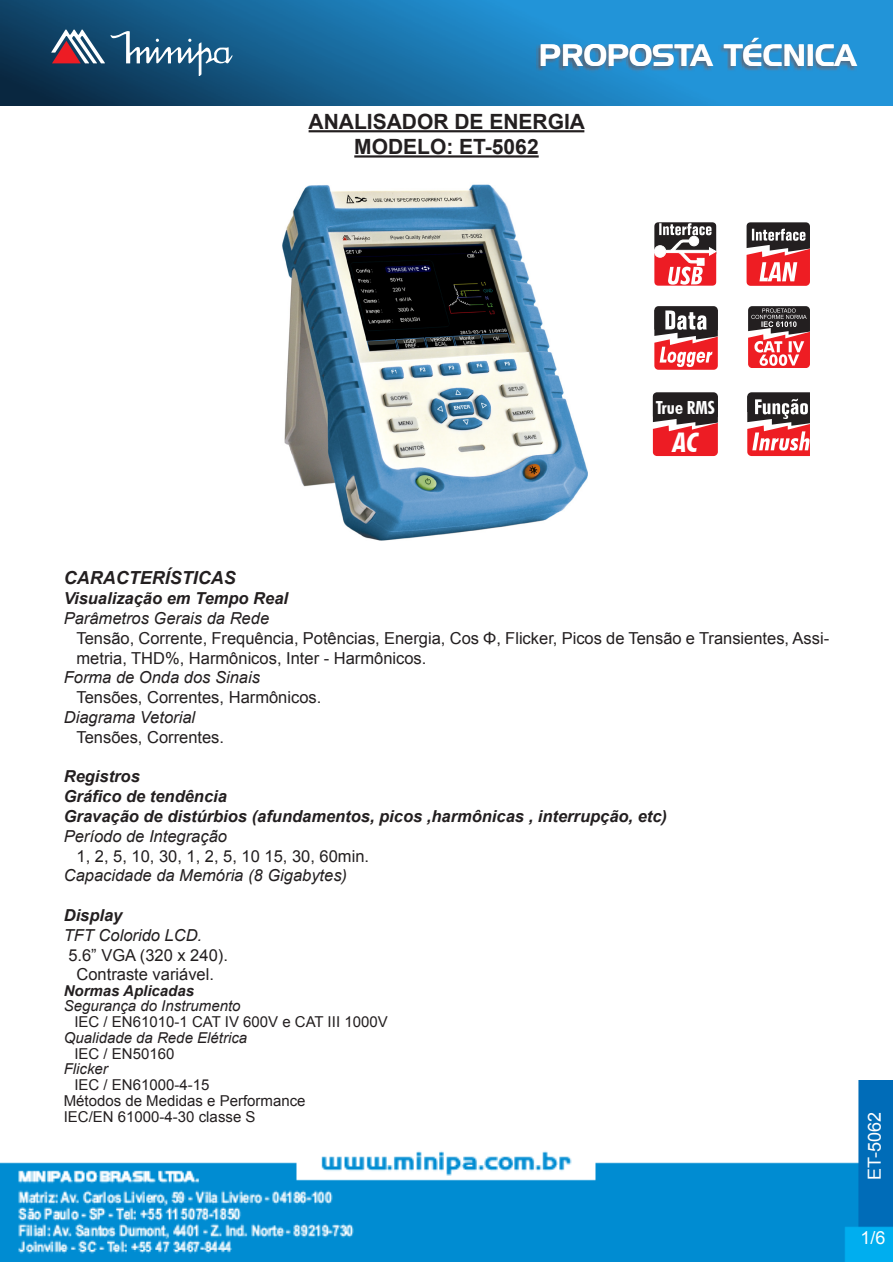
<style>
.page{position:relative;width:893px;height:1263px;background:#fff}
.page>*{position:absolute;margin:0;border:0;box-sizing:border-box;transform-origin:0 0}
.t1{font:30px "Handel Gothic BT";color:#fff}
.t2{font:italic 700 condensed 27px "Futura BT";color:#fff}
.t3{font:700 21px "Arial";color:#231f20}
.t4{font:italic 700 18px "Arial";color:#231f20}
.t5{font:18px "Arial";color:#fff}
.t6{font:700 condensed 18px "Futura BT";color:#fff}
.Texto_padrão{font:16.5px/19.8px "Arial";color:#231f20}
.Texto_padrão-2{font:italic 700 16.5px "Arial";color:#231f20}
.Texto_padrão-3{font:italic 16.5px "Arial";color:#231f20}
.Texto_padrão-4{font:15px "Arial";color:#231f20}
.Texto_padrão-5{font:italic 15px "Arial";color:#231f20}
.Texto_padrão-6{font:italic 700 15px "Arial";color:#231f20}
</style>
<div class="page">
<img style="left:0;top:1080px;width:893px;height:181px">
<hr style="left:0;top:0;width:1px;height:106px;background:#2394d8">
<svg style="left:1px;top:0;width:892px;height:106px;background:#1a73aa"></svg>
<svg style="left:51px;top:29px;width:182px;height:47px;background:#3f6585"></svg>
<img style="left:536px;top:41px;width:322px;height:31px">
<svg style="left:748px;top:306px;width:62px;height:62px;background:#aa595b"></svg>
<svg style="left:747px;top:392px;width:63px;height:64px"></svg>
<hr style="left:309px;top:130px;width:275px;height:2px;background:#231f20">
<hr style="left:354px;top:155px;width:185px;height:3px;background:#231f20">
<img style="left:282px;top:184px;width:306px;height:357px">
<svg style="left:746px;top:222px;width:64px;height:64px"></svg>
<svg style="left:653px;top:392px;width:65px;height:64px;background:#8f3034"></svg>
<svg style="left:654px;top:222px;width:63px;height:64px"></svg>
<div style="left:689px;top:236px;width:10px;height:10px;background:#fff;border-radius:50%"></div>
<div style="left:689px;top:236px;width:10px;height:10px;border:1px solid #fff;border-radius:50%"></div>
<svg style="left:654px;top:306px;width:64px;height:64px"></svg>
<h1 class="t1" style="left:539px;top:38px;width:319px">PROPOSTA TÉCNICA</h1>
<p class="t3" style="left:309px;top:108px;width:278px">ANALISADOR DE ENERGIA</p>
<p class="t3" style="left:354px;top:133px;width:186px">MODELO: ET-5062</p>
<p class="t6" style="left:656px;top:396px;width:60px">True RMS</p>
<p class="t2" style="left:673px;top:426px;width:27px">AC</p>
<p class="t4" style="left:64px;top:566px;width:173px">CARACTERÍSTICAS</p>
<p class="Texto_padrão-2" style="left:64px;top:587px;width:226px">Visualização em Tempo Real</p>
<p class="Texto_padrão-3" style="left:64px;top:607px;width:207px">Parâmetros Gerais da Rede</p>
<p class="Texto_padrão" style="left:77px;top:628px;width:754px">Tensão, Corrente, Frequência, Potências, Energia, Cos Φ, Flicker, Picos de Tensão e Transientes, Assi&shy;metria, THD%, Harmônicos, Inter - Harmônicos.</p>
<p class="Texto_padrão-3" style="left:64px;top:667px;width:198px">Forma de Onda dos Sinais</p>
<p class="Texto_padrão" style="left:77px;top:688px;width:246px">Tensões, Correntes, Harmônicos.</p>
<p class="Texto_padrão-3" style="left:64px;top:706px;width:133px">Diagrama Vetorial</p>
<p class="Texto_padrão" style="left:77px;top:727px;width:149px">Tensões, Correntes.</p>
<p class="Texto_padrão-2" style="left:64px;top:766px;width:78px">Registros</p>
<p class="Texto_padrão-2" style="left:64px;top:785px;width:165px">Gráfico de tendência</p>
<p class="Texto_padrão-2" style="left:64px;top:805px;width:605px">Gravação de distúrbios (afundamentos, picos ,harmônicas , interrupção, etc)</p>
<p class="Texto_padrão-3" style="left:64px;top:825px;width:165px">Período de Integração</p>
<p class="Texto_padrão" style="left:77px;top:846px;width:294px">1, 2, 5, 10, 30, 1, 2, 5, 10 15, 30, 60min.</p>
<p class="Texto_padrão-3" style="left:64px;top:865px;width:285px">Capacidade da Memória (8 Gigabytes)</p>
<p class="Texto_padrão-2" style="left:64px;top:904px;width:60px">Display</p>
<p class="Texto_padrão-3" style="left:64px;top:924px;width:140px">TFT Colorido LCD.</p>
<p class="Texto_padrão" style="left:68px;top:945px;width:161px">5.6” VGA (320 x 240).</p>
<p class="Texto_padrão" style="left:77px;top:965px;width:139px">Contraste variável.</p>
<p class="Texto_padrão-6" style="left:64px;top:980px;width:132px">Normas Aplicadas</p>
<p class="Texto_padrão-5" style="left:64px;top:996px;width:178px">Segurança do Instrumento</p>
<p class="Texto_padrão-4" style="left:74px;top:1012px;width:315px">IEC / EN61010-1 CAT IV 600V e CAT III 1000V</p>
<p class="Texto_padrão-5" style="left:64px;top:1028px;width:185px">Qualidade da Rede Elétrica</p>
<p class="Texto_padrão-4" style="left:74px;top:1043px;width:102px">IEC / EN50160</p>
<p class="Texto_padrão-5" style="left:64px;top:1059px;width:46px">Flicker</p>
<p class="Texto_padrão-4" style="left:74px;top:1075px;width:137px">IEC / EN61000-4-15</p>
<p class="Texto_padrão-4" style="left:64px;top:1091px;width:243px">Métodos de Medidas e Performance</p>
<p class="Texto_padrão-4" style="left:64px;top:1106px;width:193px">IEC/EN 61000-4-30 classe S</p>
<p class="t5" style="left:863px;top:1180px;width:70px;rotate:-90deg">ET-5062</p>
<p class="t5" style="left:860px;top:1226px;width:27px">1/6</p>
</div>
